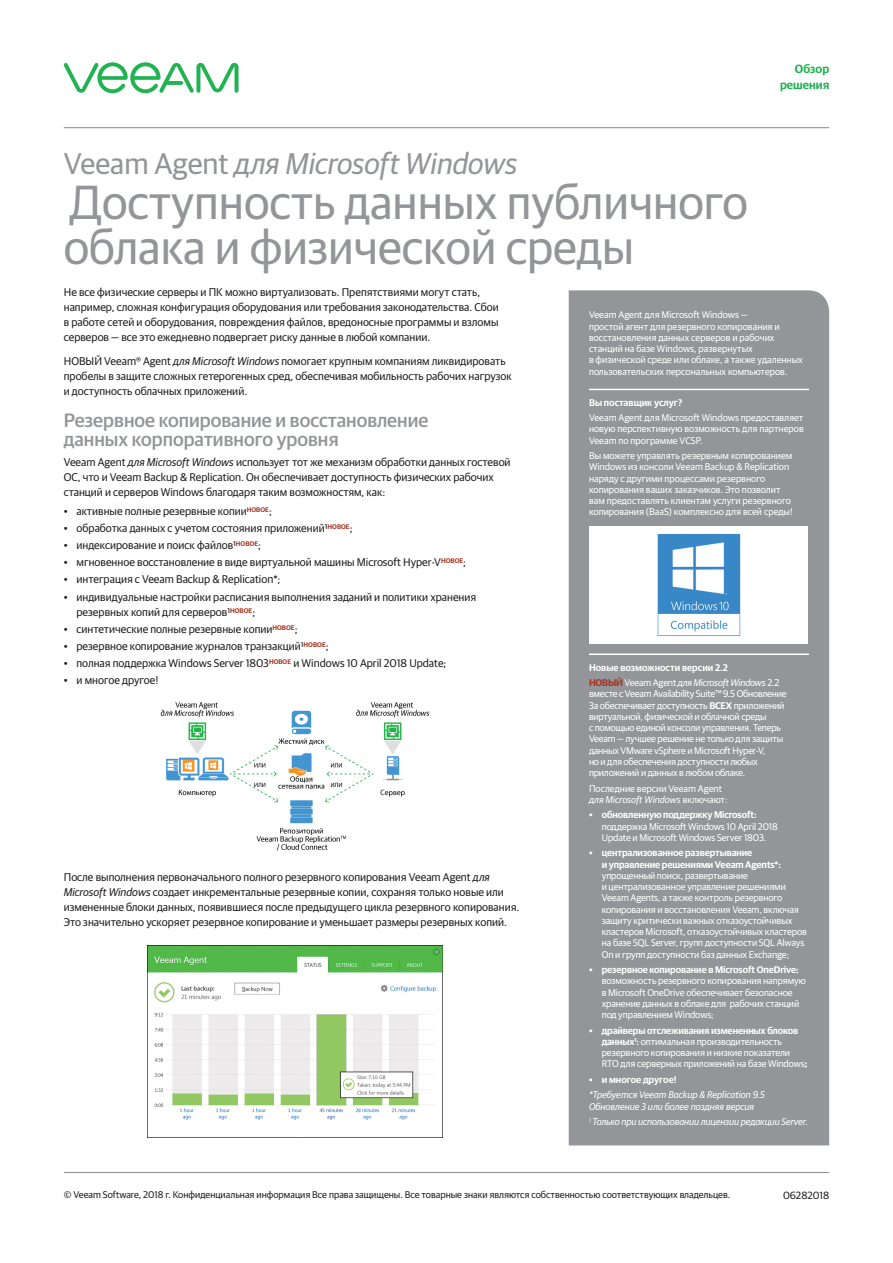
<style>
.page{position:relative;width:893px;height:1263px;background:#fff}
.page>*{position:absolute;margin:0;border:0;box-sizing:border-box;transform-origin:0 0}
.t1{font:48px/45px "Guardian Sans Cy";color:#939598}
.t2{font:italic 30px "Guardian Sans Cy";color:#939598}
.t3{font:500 19.5px/19.5px "Guardian Sans Cy";color:#939598}
.t4{font:600 12px/16.5px "Guardian Sans Cy";color:#21b252;text-align:right}
.t5{font:11.25px/15px "Guardian Sans Cy";color:#231f20}
.t6{font:10.5px "Guardian Sans Cy";letter-spacing:-.005em;color:#231f20}
.t7{font:9.75px/11.2px "Guardian Sans Cy";letter-spacing:-.01em;color:#fff}
.t8{font:600 9.75px/15.5px "Guardian Sans Cy";letter-spacing:-.01em;color:#fff}
.t9{font:9.75px "Guardian Sans Cy";color:#231f20}
.t10{font:italic 9.75px/11.2px "Guardian Sans Cy";color:#fff}
.s1{font-style:normal}
.s2{font-style:italic}
.s3{color:#a73420}
.s4{font-weight:400}
.s5{font-weight:400;font-style:italic}
.s6{font-weight:600}
.s7{font-weight:700}
</style>
<div class="page">
<hr style="left:64px;top:127px;width:765px;height:1px;background:#939598">
<hr style="left:64px;top:1172px;width:765px;height:1px;background:#939598">
<svg style="left:63px;top:62px;width:176px;height:31px"></svg>
<img style="left:160px;top:702px;width:270px;height:149px">
<img style="left:148px;top:946px;width:294px;height:174px">
<div style="left:569px;top:290px;width:260px;height:855px;background:#939598"></div>
<hr style="left:589px;top:389px;width:220px;height:1px;background:#fff">
<div style="left:589px;top:526px;width:219px;height:118px;background:#fff"></div>
<img style="left:657px;top:534px;width:84px;height:102px">
<hr style="left:589px;top:653px;width:220px;height:2px;background:#fff">
<p class="t4" style="left:780px;top:59px;width:51px">Обзор решения</p>
<h2 class="t2" style="left:64px;top:142px;width:455px"><span class="s1">Veeam Agent</span> для Microsoft Windows</h2>
<h1 class="t1" style="left:64px;top:176px;width:686px">Доступность данных публичного облака и физической среды</h1>
<p class="t5" style="left:64px;top:284px;width:437px">Не все физические серверы и ПК можно виртуализовать. Препятствиями могут стать, например, сложная конфигурация оборудования или требования законодательства. Сбои в работе сетей и оборудования, повреждения файлов, вредоносные программы и взломы серверов — все это ежедневно подвергает риску данные в любой компании.</p>
<p class="t5" style="left:64px;top:352px;width:450px">НОВЫЙ Veeam® Agent <span class="s2">для Microsoft Windows</span> помогает крупным компаниям ликвидировать пробелы в защите сложных гетерогенных сред, обеспечивая мобильность рабочих нагрузок и доступность облачных приложений.</p>
<h3 class="t3" style="left:64px;top:409px;width:366px">Резервное копирование и восстановление данных корпоративного уровня</h3>
<p class="t5" style="left:64px;top:453px;width:448px">Veeam Agent <span class="s2">для Microsoft Windows</span> использует тот же механизм обработки данных гостевой<br>ОС, что и Veeam Backup &amp; Replication. Он обеспечивает доступность физических рабочих станций и серверов Windows благодаря таким возможностям, как:</p>
<p class="t5" style="left:64px;top:503px;width:210px">• активные полные резервные копии<sup>НОВОЕ</sup>;</p>
<p class="t5" style="left:64px;top:520px;width:290px">• обработка данных с учетом состояния приложений1<sup>НОВОЕ</sup>;</p>
<p class="t5" style="left:64px;top:537px;width:199px">• индексирование и поиск файлов1<sup>НОВОЕ</sup>;</p>
<p class="t5" style="left:64px;top:554px;width:404px">• мгновенное восстановление в виде виртуальной машины Microsoft Hyper-V<sup>НОВОЕ</sup>;</p>
<p class="t5" style="left:64px;top:571px;width:218px">• интеграция с Veeam Backup &amp; Replication*;</p>
<p class="t5" style="left:77px;top:588px;width:401px;text-indent:-13px">• индивидуальные настройки расписания выполнения заданий и политики хранения резервных копий для серверов1<sup>НОВОЕ</sup>;</p>
<p class="t5" style="left:64px;top:620px;width:235px">• синтетические полные резервные копии<sup>НОВОЕ</sup>;</p>
<p class="t5" style="left:64px;top:638px;width:266px">• резервное копирование журналов транзакций1<sup>НОВОЕ</sup>;</p>
<p class="t5" style="left:64px;top:655px;width:384px">• полная поддержка Windows Server 1803<sup>НОВОЕ</sup> и Windows 10 April 2018 Update;</p>
<p class="t5" style="left:64px;top:672px;width:96px">• и многое другое!</p>
<p class="t7" style="left:589px;top:309px;width:215px">Veeam Agent для Microsoft Windows —<br>простой агент для резервного копирования и восстановления данных серверов и рабочих станций на базе Windows, развернутых<br>в физической среде или облаке, а также удаленных пользовательских персональных компьютеров.</p>
<p class="t8" style="left:589px;top:394px;width:95px">Вы поставщик услуг?</p>
<p class="t7" style="left:589px;top:411px;width:216px;text-align:justify">Veeam Agent для Microsoft Windows предоставляет новую перспективную возможность для партнеров Veeam по программе VCSP.</p>
<p class="t7" style="left:589px;top:449px;width:205px">Вы можете управлять резервным копированием Windows из консоли Veeam Backup &amp; Replication наряду с другими процессами резервного копирования ваших заказчиков. Это позволит вам предоставлять клиентам услуги резервного копирования (BaaS) комплексно для всей среды!</p>
<p class="t8" style="left:589px;top:659px;width:192px">Новые возможности версии 2.2<br><span class="s3">НОВЫЙ</span> <span class="s4">Veeam Agent</span> <span class="s5">для Microsoft Windows</span> <span class="s4">2.2</span></p>
<p class="t7" style="left:589px;top:687px;width:199px">вместе с Veeam Availability Suite™ 9.5 Обновление 3а обеспечивает доступность <span class="s6">ВСЕХ</span> приложений виртуальной, физической и облачной среды<br>с помощью единой консоли управления. Теперь Veeam — лучшее решение не только для защиты данных VMware vSphere и Microsoft Hyper-V,<br>но и для обеспечения доступности любых приложений и данных в любом облаке.</p>
<p class="t7" style="left:589px;top:782px;width:140px">Последние версии Veeam Agent <span class="s2">для Microsoft Windows</span> включают:</p>
<p class="t8" style="left:589px;top:806px;width:169px">• обновленную поддержку Microsoft:</p>
<p class="t7" style="left:602px;top:820px;width:178px">поддержка Microsoft Windows 10 April 2018<br>Update и Microsoft Windows Server 1803.</p>
<p class="t8" style="left:602px;top:846px;width:181px;line-height:11.2px;text-indent:-13px">• централизованное развертывание<br>и управление решениями Veeam Agents*:</p>
<p class="t7" style="left:602px;top:869px;width:207px">упрощенный поиск, развертывание<br>и централизованное управление решениями Veeam Agents, а также контроль резервного копирования и восстановления Veeam, включая защиту критически важных отказоустойчивых кластеров Microsoft, отказоустойчивых кластеров на базе SQL Server, групп доступности SQL Always On и групп доступности баз данных Exchange;</p>
<p class="t8" style="left:589px;top:961px;width:211px">• резервное копирование в Microsoft OneDrive:</p>
<p class="t7" style="left:602px;top:975px;width:206px">возможность резервного копирования напрямую в Microsoft OneDrive обеспечивает безопасное хранение данных в облаке для рабочих станций под управлением Windows;</p>
<p class="t7" style="left:602px;top:1024px;width:207px;text-indent:-13px"><span class="s6">• драйверы отслеживания измененных блоков данных</span><sup>1</sup><span class="s6">:</span> оптимальная производительность резервного копирования и низкие показатели RTO для серверных приложений на базе Windows<span class="s7">;</span></p>
<p class="t8" style="left:589px;top:1071px;width:89px">• и многое другое!</p>
<p class="t10" style="left:589px;top:1088px;width:177px">*Требуется Veeam Backup &amp; Replication 9.5<br>Обновление 3 или более поздняя версия</p>
<p class="t10" style="left:589px;top:1115px;width:220px"><sup>1</sup> Только при использовании лицензии редакции Server.</p>
<p class="t5" style="left:64px;top:868px;width:457px">После выполнения первоначального полного резервного копирования Veeam Agent <span class="s2">для Microsoft Windows</span> создает инкрементальные резервные копии, сохраняя только новые или измененные блоки данных, появившиеся после предыдущего цикла резервного копирования.<br>Это значительно ускоряет резервное копирование и уменьшает размеры резервных копий.</p>
<p class="t9" style="left:64px;top:1188px;width:668px">© Veeam Software, 2018 г. Конфиденциальная информация Все права защищены. Все товарные знаки являются собственностью соответствующих владельцев.</p>
<p class="t6" style="left:783px;top:1188px;width:48px">06282018</p>
</div>
